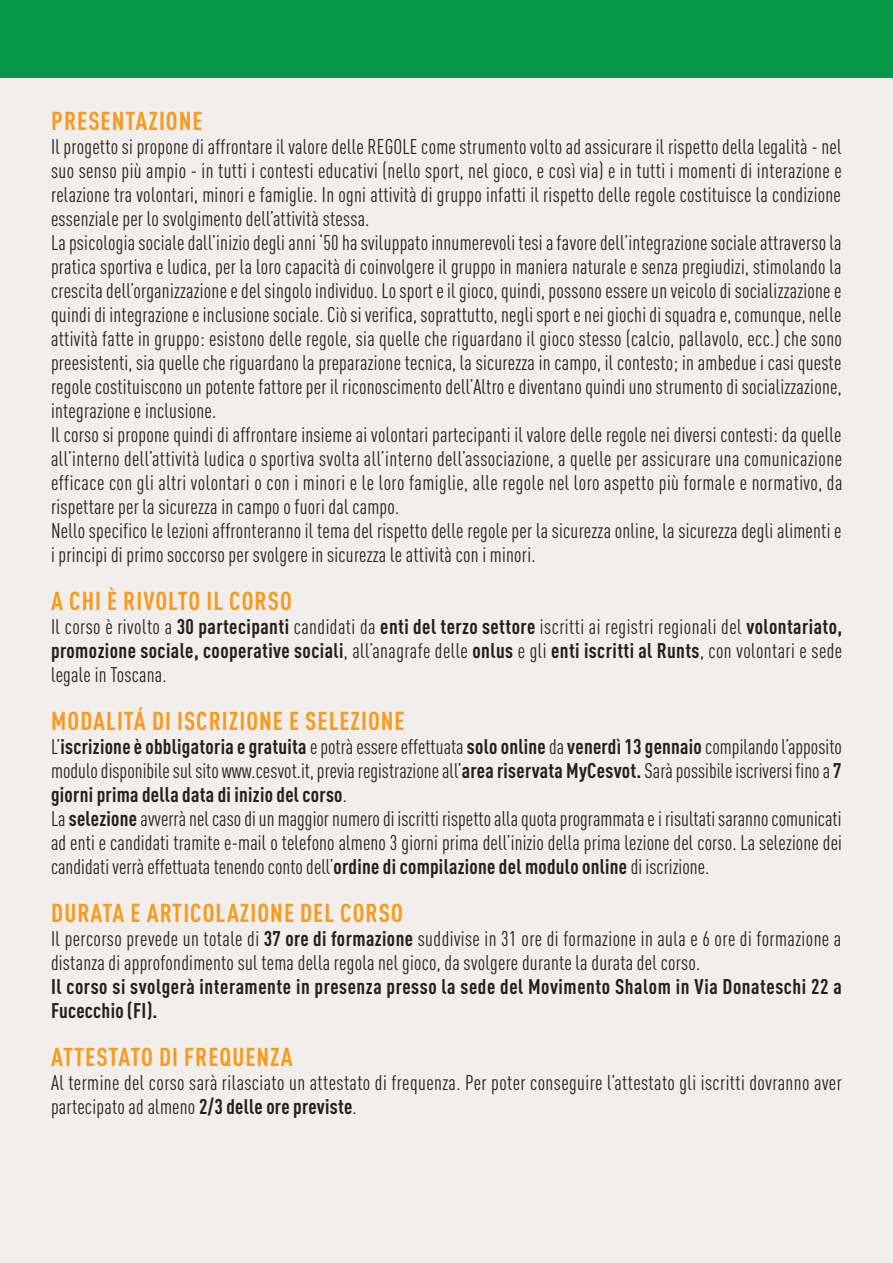
<style>
.page{position:relative;width:893px;height:1263px;background:#fff}
.page>*{position:absolute;margin:0;border:0;box-sizing:border-box;transform-origin:0 0}
.t1{font:700 condensed 25.5px "DIN Pro";letter-spacing:.04em;color:#f89a1c}
.t2{font:condensed 21px/24px "DIN Pro";letter-spacing:.01em;color:#231f20}
.t3{font:700 condensed 21px/24px "DIN Pro";letter-spacing:.025em;color:#231f20}
.s1{font-weight:700}
</style>
<div class="page">
<div style="left:0;top:60px;width:892px;height:1203px;background:#f1eeeb"></div>
<div style="left:0;top:0;width:893px;height:77px;background:#069748"></div>
<p class="t1" style="left:51px;top:101px;width:153px">PRESENTAZIONE</p>
<p class="t2" style="left:51px;top:133px;width:793px">Il progetto si propone di affrontare il valore delle REGOLE come strumento volto ad assicurare il rispetto della legalità - nel suo senso più ampio - in tutti i contesti educativi (nello sport, nel gioco, e così via) e in tutti i momenti di interazione e relazione tra volontari, minori e famiglie. In ogni attività di gruppo infatti il rispetto delle regole costituisce la condizione essenziale per lo svolgimento dell’attività stessa.<br>La psicologia sociale dall’inizio degli anni ‘50 ha sviluppato innumerevoli tesi a favore dell’integrazione sociale attraverso la pratica sportiva e ludica, per la loro capacità di coinvolgere il gruppo in maniera naturale e senza pregiudizi, stimolando la crescita dell’organizzazione e del singolo individuo. Lo sport e il gioco, quindi, possono essere un veicolo di socializzazione e quindi di integrazione e inclusione sociale. Ciò si verifica, soprattutto, negli sport e nei giochi di squadra e, comunque, nelle attività fatte in gruppo: esistono delle regole, sia quelle che riguardano il gioco stesso (calcio, pallavolo, ecc.) che sono preesistenti, sia quelle che riguardano la preparazione tecnica, la sicurezza in campo, il contesto; in ambedue i casi queste regole costituiscono un potente fattore per il riconoscimento dell’Altro e diventano quindi uno strumento di socializzazione, integrazione e inclusione.<br>Il corso si propone quindi di affrontare insieme ai volontari partecipanti il valore delle regole nei diversi contesti: da quelle all’interno dell’attività ludica o sportiva svolta all’interno dell’associazione, a quelle per assicurare una comunicazione efficace con gli altri volontari o con i minori e le loro famiglie, alle regole nel loro aspetto più formale e normativo, da rispettare per la sicurezza in campo o fuori dal campo.<br>Nello specifico le lezioni affronteranno il tema del rispetto delle regole per la sicurezza online, la sicurezza degli alimenti e i principi di primo soccorso per svolgere in sicurezza le attività con i minori.</p>
<p class="t1" style="left:51px;top:581px;width:242px">A CHI È RIVOLTO IL CORSO</p>
<p class="t2" style="left:51px;top:613px;width:793px;text-align:justify">Il corso è rivolto a <span class="s1">30 partecipanti</span> candidati da <span class="s1">enti del terzo settore</span> iscritti ai registri regionali del <span class="s1">volontariato, promozione sociale, cooperative sociali</span>, all’anagrafe delle <span class="s1">onlus</span> e gli <span class="s1">enti iscritti al Runts</span>, con volontari e sede legale in Toscana.</p>
<p class="t1" style="left:51px;top:701px;width:355px">MODALITÁ DI ISCRIZIONE E SELEZIONE</p>
<p class="t2" style="left:51px;top:733px;width:792px">L’<span class="s1">iscrizione è obbligatoria e gratuita</span> e potrà essere effettuata <span class="s1">solo online</span> da <span class="s1">venerdì 13 gennaio</span> compilando l’apposito modulo disponibile sul sito www.cesvot.it, previa registrazione all’<span class="s1">area riservata MyCesvot.</span> Sarà possibile iscriversi fino a <span class="s1">7 giorni prima della data di inizio del corso</span>.<br>La <span class="s1">selezione</span> avverrà nel caso di un maggior numero di iscritti rispetto alla quota programmata e i risultati saranno comunicati ad enti e candidati tramite e-mail o telefono almeno 3 giorni prima dell’inizio della prima lezione del corso. La selezione dei candidati verrà effettuata tenendo conto dell’<span class="s1">ordine di compilazione del modulo online</span> di iscrizione.</p>
<p class="t1" style="left:51px;top:893px;width:353px">DURATA E ARTICOLAZIONE DEL CORSO</p>
<p class="t2" style="left:51px;top:925px;width:792px">Il percorso prevede un totale di <span class="s1">37 ore di formazione</span> suddivise in 31 ore di formazione in aula e 6 ore di formazione a distanza di approfondimento sul tema della regola nel gioco, da svolgere durante la durata del corso.</p>
<p class="t3" style="left:51px;top:972px;width:792px">Il corso si svolgerà interamente in presenza presso la sede del Movimento Shalom in Via Donateschi 22 a<br>Fucecchio (FI).</p>
<p class="t1" style="left:51px;top:1037px;width:243px">ATTESTATO DI FREQUENZA</p>
<p class="t2" style="left:51px;top:1069px;width:792px">Al termine del corso sarà rilasciato un attestato di frequenza. Per poter conseguire l’attestato gli iscritti dovranno aver partecipato ad almeno <span class="s1">2/3 delle ore previste</span>.</p>
</div>
